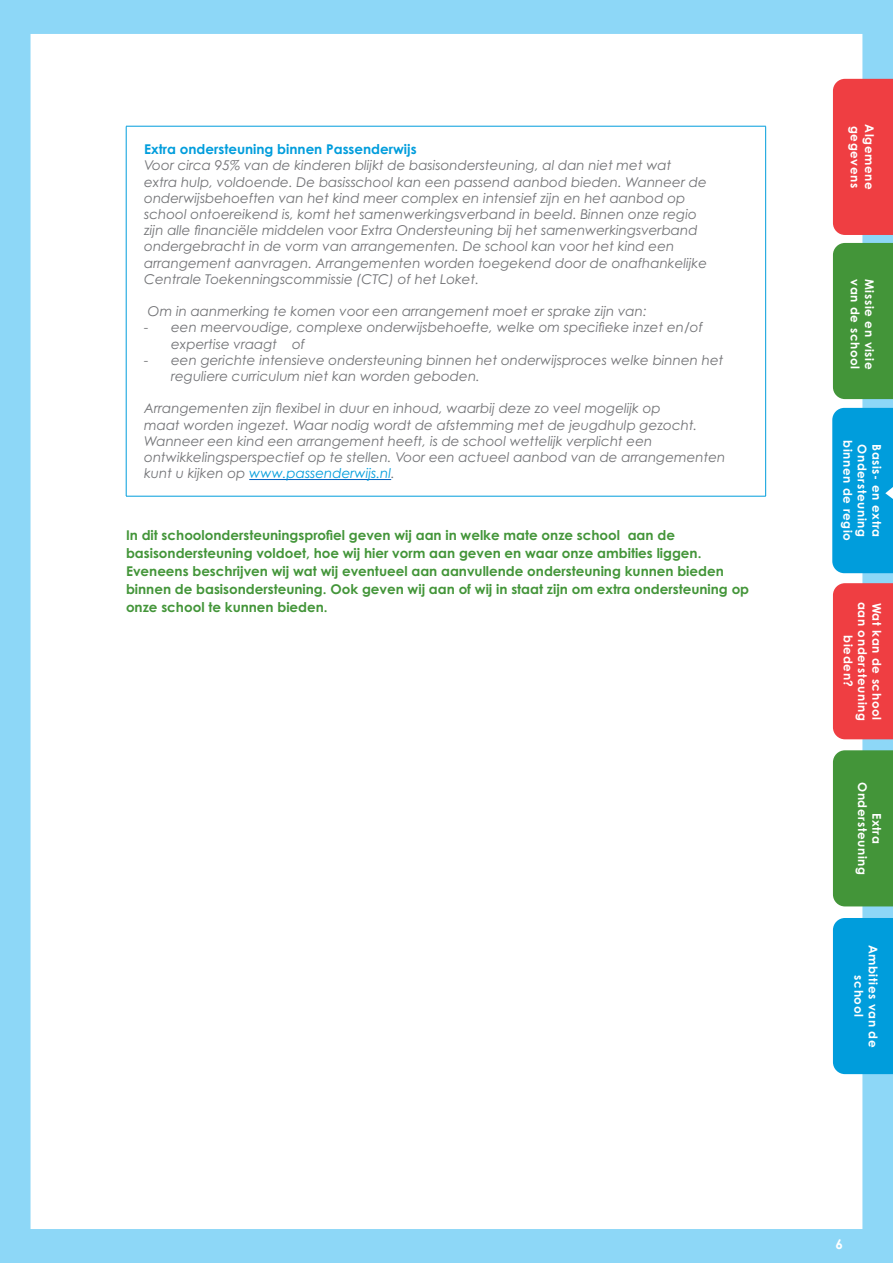
<style>
.page{position:relative;width:893px;height:1263px;background:#8dd7f7}
.page>*{position:absolute;margin:0;border:0;box-sizing:border-box;transform-origin:0 0}
.t1{font:italic 13.5px/16.2px "Century Gothic Pro";color:#717275}
.t2{font:700 13.5px/18px "Century Gothic Pro";color:#439539}
.t3{font:700 13.5px "Century Gothic Pro";color:#009ddc}
.t4{font:700 13.5px "Century Gothic Pro";color:#fff}
.t5{font:700 12px/14.4px "Century Gothic Pro";letter-spacing:.05em;color:#fff;text-align:center}
.s1{color:#009ddc}
</style>
<div class="page">
<div style="left:31px;top:34px;width:831px;height:1195px;background:#fff"></div>
<div style="left:833px;top:79px;width:60px;height:156px;background:#ef3e42"></div>
<div style="left:833px;top:243px;width:60px;height:156px;background:#439539"></div>
<div style="left:833px;top:583px;width:60px;height:156px;background:#ef3e42"></div>
<div style="left:833px;top:750px;width:60px;height:156px;background:#439539"></div>
<div style="left:833px;top:918px;width:60px;height:156px;background:#009ddc"></div>
<hr style="left:126px;top:126px;width:640px;height:1px;background:#009ddc">
<hr style="left:126px;top:126px;width:1px;height:370px;background:#009ddc">
<hr style="left:765px;top:126px;width:1px;height:370px;background:#009ddc">
<hr style="left:126px;top:496px;width:640px;height:1px;background:#009ddc">
<hr style="left:249px;top:479px;width:142px;height:1px;background:#0563c1">
<div style="left:832px;top:408px;width:61px;height:165px;background:#009ddc"></div>
<p class="t3" style="left:144px;top:141px;width:274px">Extra ondersteuning binnen Passenderwijs</p>
<p class="t1" style="left:144px;top:157px;width:564px">Voor circa 95% van de kinderen blijkt de basisondersteuning, al dan niet met wat extra hulp, voldoende. De basisschool kan een passend aanbod bieden. Wanneer de onderwijsbehoeften van het kind meer complex en intensief zijn en het aanbod op school ontoereikend is, komt het samenwerkingsverband in beeld. Binnen onze regio zijn alle financiële middelen voor Extra Ondersteuning bij het samenwerkingsverband ondergebracht in de vorm van arrangementen. De school kan voor het kind een arrangement aanvragen. Arrangementen worden toegekend door de onafhankelijke Centrale Toekenningscommissie (CTC) of het Loket.</p>
<p class="t1" style="left:148px;top:303px;width:500px">Om in aanmerking te komen voor een arrangement moet er sprake zijn van:</p>
<p class="t1" style="left:171px;top:319px;width:533px;text-indent:-27px">- een meervoudige, complexe onderwijsbehoefte, welke om specifieke inzet en/of expertise vraagt of</p>
<p class="t1" style="left:171px;top:352px;width:554px;text-indent:-27px">- een gerichte intensieve ondersteuning binnen het onderwijsproces welke binnen het reguliere curriculum niet kan worden geboden.</p>
<p class="t1" style="left:144px;top:400px;width:583px">Arrangementen zijn flexibel in duur en inhoud, waarbij deze zo veel mogelijk op<br>maat worden ingezet. Waar nodig wordt de afstemming met de jeugdhulp gezocht.<br>Wanneer een kind een arrangement heeft, is de school wettelijk verplicht een ontwikkelingsperspectief op te stellen. Voor een actueel aanbod van de arrangementen kunt u kijken op <span class="s1">www.passenderwijs.nl</span>.</p>
<p class="t2" style="left:126px;top:526px;width:625px">In dit schoolondersteuningsprofiel geven wij aan in welke mate onze school aan de basisondersteuning voldoet, hoe wij hier vorm aan geven en waar onze ambities liggen.<br>Eveneens beschrijven wij wat wij eventueel aan aanvullende ondersteuning kunnen bieden binnen de basisondersteuning. Ook geven wij aan of wij in staat zijn om extra ondersteuning op onze school te kunnen bieden.</p>
<p class="t5" style="left:863px;top:126px;width:64px;rotate:90deg">gegevens</p>
<p class="t5" style="left:877px;top:124px;width:67px;rotate:90deg">Algemene</p>
<p class="t5" style="left:863px;top:279px;width:91px;rotate:90deg">van de school</p>
<p class="t5" style="left:877px;top:279px;width:92px;rotate:90deg">Missie en visie</p>
<p class="t5" style="left:855px;top:440px;width:102px;rotate:90deg">binnen de regio</p>
<p class="t5" style="left:870px;top:444px;width:94px;rotate:90deg">Ondersteuning</p>
<p class="t5" style="left:884px;top:444px;width:95px;rotate:90deg">Basis- en extra</p>
<p class="t5" style="left:870px;top:602px;width:121px;rotate:90deg">aan ondersteuning</p>
<p class="t5" style="left:884px;top:602px;width:119px;rotate:90deg">Wat kan de school</p>
<p class="t5" style="left:856px;top:635px;width:53px;rotate:90deg">bieden?</p>
<p class="t5" style="left:884px;top:782px;width:94px;rotate:90deg">Extra<br>Ondersteuning</p>
<p class="t5" style="left:881px;top:944px;width:104px;rotate:90deg">Ambities van de school</p>
<p class="t4" style="left:835px;top:1236px;width:9px">6</p>
</div>
